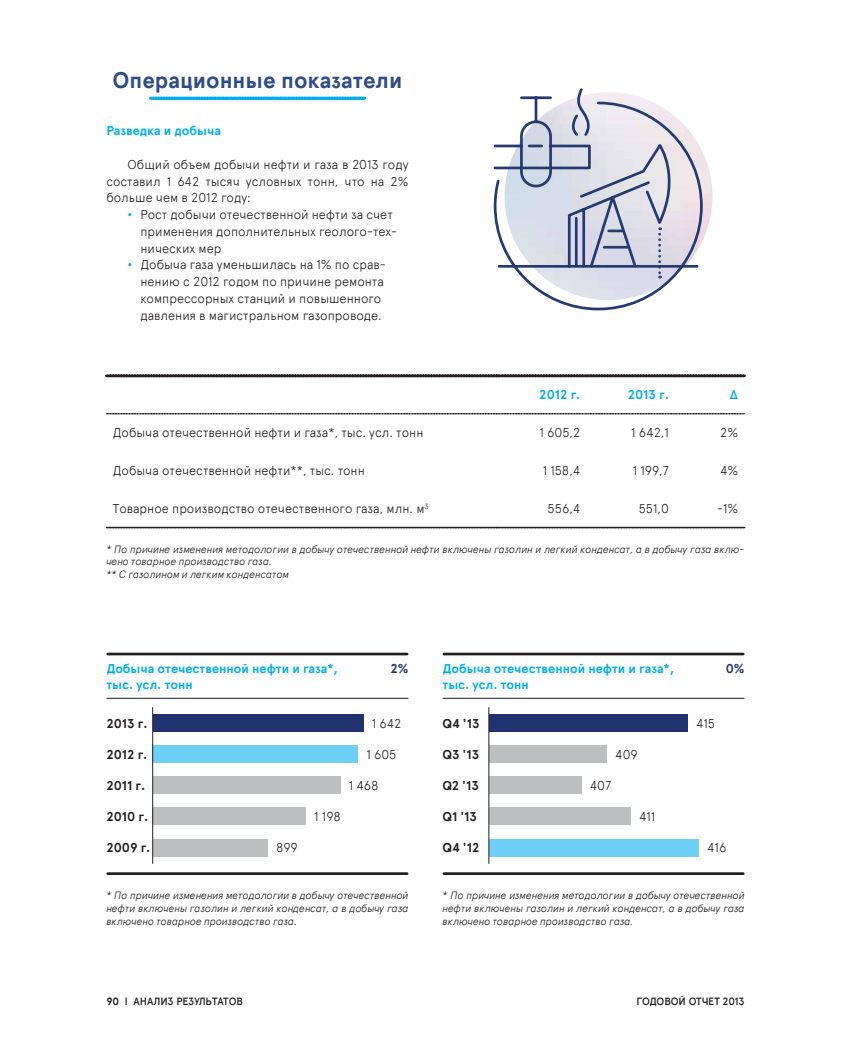
<style>
.page{position:relative;width:851px;height:1063px;background:#fff}
.page>*{position:absolute;margin:0;border:0;box-sizing:border-box;transform-origin:0 0}
.t1{font:700 22.5px "Apercu Pro";color:#2e4b8b}
.t2{font:300 12.75px/16.8px "Apercu Pro";color:#231f20}
.t3{font:700 12.75px/16.5px "Apercu Pro";color:#00aeef}
.t4{font:700 12.75px "Apercu Pro";color:#231f20}
.t5{font:700 12.75px "Apercu Pro";color:#203370}
.t6{font:italic 300 10.5px/12.6px "Apercu Pro";color:#231f20;text-align:justify}
.t7{font:500 10.5px "Apercu Pro";color:#231f20}
.s1{font-weight:700;color:#00aeef}
.s2{font-weight:700}
</style>
<div class="page">
<svg style="left:150px;top:97px;width:214px;height:3px"></svg>
<svg style="left:106px;top:527px;width:638px;height:1px"></svg>
<svg style="left:106px;top:375px;width:638px;height:2px"></svg>
<svg style="left:106px;top:413px;width:638px;height:1px"></svg>
<hr style="left:108px;top:653px;width:299px;height:2px;background:#231f20">
<hr style="left:107px;top:698px;width:301px;height:1px;background:#231f20">
<hr style="left:108px;top:872px;width:299px;height:3px;background:#231f20">
<div style="left:153px;top:839px;width:114px;height:17px;background:#bcbec0"></div>
<div style="left:153px;top:715px;width:210px;height:17px;background:#203370"></div>
<div style="left:153px;top:746px;width:205px;height:17px;background:#6dcff6"></div>
<div style="left:153px;top:777px;width:187px;height:17px;background:#bcbec0"></div>
<div style="left:153px;top:808px;width:153px;height:17px;background:#bcbec0"></div>
<hr style="left:152px;top:708px;width:1px;height:155px;background:#231f20">
<hr style="left:443px;top:698px;width:301px;height:1px;background:#231f20">
<div style="left:489px;top:839px;width:209px;height:17px;background:#6dcff6"></div>
<div style="left:489px;top:715px;width:198px;height:17px;background:#203370"></div>
<div style="left:489px;top:746px;width:117px;height:17px;background:#bcbec0"></div>
<div style="left:489px;top:777px;width:92px;height:17px;background:#bcbec0"></div>
<div style="left:489px;top:808px;width:141px;height:17px;background:#bcbec0"></div>
<hr style="left:488px;top:708px;width:1px;height:155px;background:#231f20">
<hr style="left:444px;top:653px;width:299px;height:2px;background:#231f20">
<hr style="left:444px;top:872px;width:299px;height:3px;background:#231f20">
<svg style="left:493px;top:88px;width:211px;height:223px"></svg>
<svg style="left:608px;top:230px;width:14px;height:2px"></svg>
<hr style="left:604px;top:246px;width:25px;height:3px;background:#253a71">
<hr style="left:575px;top:218px;width:2px;height:47px;background:#253a71">
<h1 class="t1" style="left:112px;top:63px;width:291px">Операционные показатели</h1>
<p class="t3" style="left:106px;top:122px;width:116px">Разведка и добыча</p>
<p class="t2" style="left:106px;top:155px;width:303px;text-align:justify;text-indent:21px">Общий объем добычи нефти и газа в 2013 году составил 1 642 тысяч условных тонн, что на 2% больше чем в 2012 году:</p>
<p class="t2" style="left:140px;top:205px;width:258px;text-indent:-13px"><span class="s1">•</span> Рост добычи отечественной нефти за счет применения дополнительных геолого-тех&shy;нических мер</p>
<p class="t2" style="left:140px;top:255px;width:247px;text-indent:-13px"><span class="s1">•</span> Добыча газа уменьшилась на 1% по срав&shy;нению с 2012 годом по причине ремонта компрессорных станций и повышенного давления в магистральном газопроводе.</p>
<p class="t3" style="left:539px;top:386px;width:43px">2012 г.</p>
<p class="t3" style="left:627px;top:386px;width:43px">2013 г.</p>
<p class="t3" style="left:729px;top:386px;width:10px">∆</p>
<p class="t2" style="left:113px;top:423px;width:312px">Добыча отечественной нефти и газа*, тыс. усл. тонн</p>
<p class="t2" style="left:539px;top:423px;width:42px">1 605,2</p>
<p class="t2" style="left:631px;top:423px;width:39px">1 642,1</p>
<p class="t2" style="left:720px;top:423px;width:20px">2%</p>
<p class="t2" style="left:113px;top:461px;width:254px">Добыча отечественной нефти**, тыс. тонн</p>
<p class="t2" style="left:542px;top:461px;width:39px">1 158,4</p>
<p class="t2" style="left:632px;top:461px;width:38px">1 199,7</p>
<p class="t2" style="left:720px;top:461px;width:20px">4%</p>
<p class="t2" style="left:113px;top:499px;width:317px">Товарное производство отечественного газа, млн. м<sup>3</sup></p>
<p class="t2" style="left:547px;top:499px;width:34px">556,4</p>
<p class="t2" style="left:638px;top:499px;width:32px">551,0</p>
<p class="t2" style="left:717px;top:499px;width:23px">-1%</p>
<p class="t6" style="left:106px;top:542px;width:639px;text-align:left">* По причине изменения методологии в добычу отечественной нефти включены газолин и легкий конденсат, а в добычу газа вклю&shy;чено товарное производство газа.<br>** С газолином и легким конденсатом</p>
<p class="t3" style="left:106px;top:660px;width:233px">Добыча отечественной нефти и газа*, тыс. усл. тонн</p>
<p class="t5" style="left:390px;top:659px;width:20px">2%</p>
<p class="t2" style="left:372px;top:714px;width:31px">1 642</p>
<p class="t2" style="left:366px;top:745px;width:31px">1 605</p>
<p class="t2" style="left:349px;top:776px;width:31px">1 468</p>
<p class="t2" style="left:314px;top:807px;width:28px">1 198</p>
<p class="t2" style="left:276px;top:838px;width:23px">899</p>
<p class="t4" style="left:106px;top:714px;width:43px">2013 г.</p>
<p class="t4" style="left:106px;top:745px;width:43px">2012 г.</p>
<p class="t4" style="left:106px;top:776px;width:40px">2011 г.</p>
<p class="t4" style="left:106px;top:807px;width:43px">2010 г.</p>
<p class="t4" style="left:106px;top:838px;width:46px">2009 г.</p>
<p class="t3" style="left:442px;top:660px;width:233px">Добыча отечественной нефти и газа*, тыс. усл. тонн</p>
<p class="t5" style="left:725px;top:659px;width:20px">0%</p>
<p class="t2" style="left:696px;top:714px;width:21px">415</p>
<p class="t2" style="left:615px;top:745px;width:24px">409</p>
<p class="t2" style="left:589px;top:776px;width:23px">407</p>
<p class="t2" style="left:639px;top:807px;width:18px">411</p>
<p class="t2" style="left:707px;top:838px;width:21px">416</p>
<p class="t4" style="left:442px;top:714px;width:39px">Q4 '13</p>
<p class="t4" style="left:442px;top:745px;width:38px">Q3 '13</p>
<p class="t4" style="left:442px;top:776px;width:38px">Q2 '13</p>
<p class="t4" style="left:442px;top:807px;width:36px">Q1 '13</p>
<p class="t4" style="left:442px;top:838px;width:38px">Q4 '12</p>
<p class="t6" style="left:106px;top:889px;width:303px">* По причине изменения методологии в добычу отечественной нефти включены газолин и легкий конденсат, а в добычу газа включено товарное производство газа.</p>
<p class="t6" style="left:442px;top:889px;width:303px">* По причине изменения методологии в добычу отечественной нефти включены газолин и легкий конденсат, а в добычу газа включено товарное производство газа.</p>
<p class="t7" style="left:106px;top:994px;width:138px"><span class="s2">90</span> l Анализ результатов</p>
<p class="t7" style="left:636px;top:994px;width:110px">Годовой отчет 2013</p>
</div>
